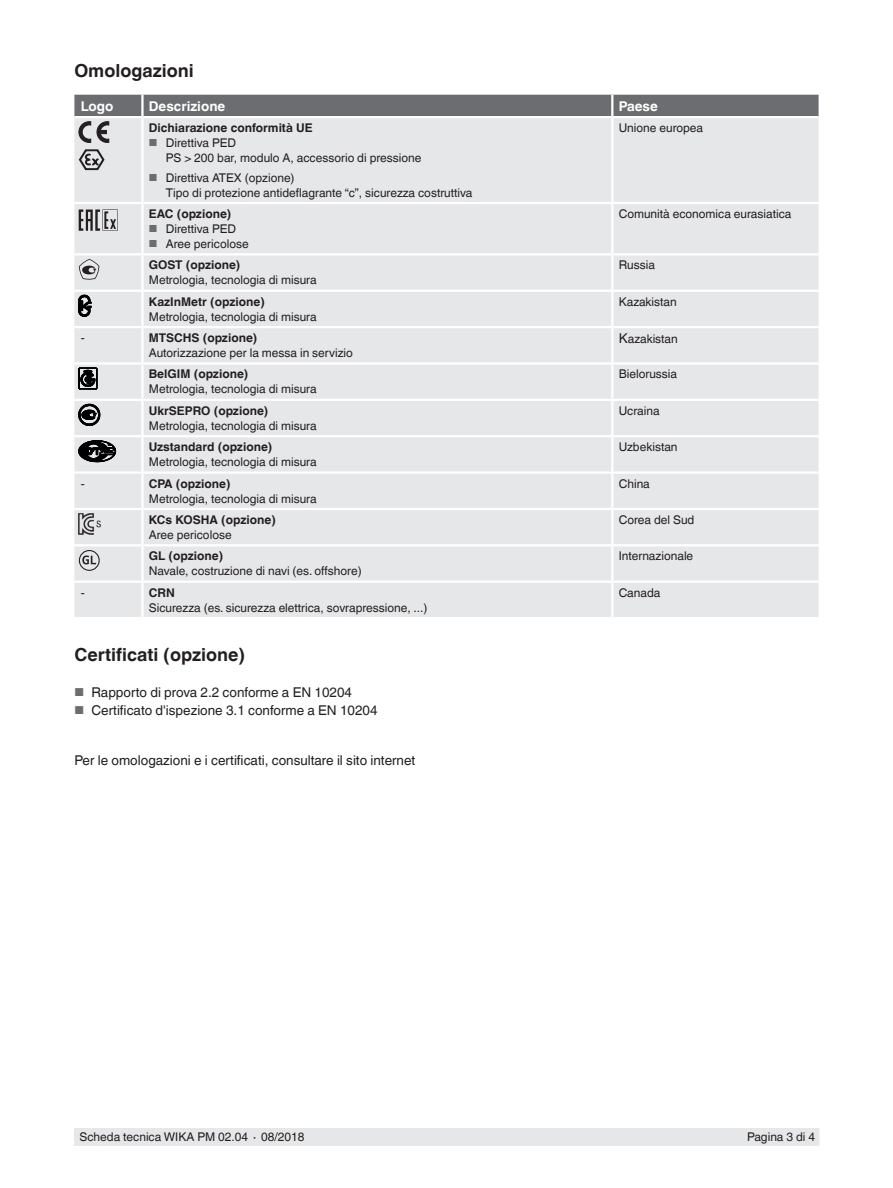
<style>
.page{position:relative;width:893px;height:1188px;background:#fff}
.page>*{position:absolute;margin:0;border:0;box-sizing:border-box;transform-origin:0 0}
.t1{font:700 18px "Helvetica World";color:#231f20}
.t2{font:13.5px "Helvetica World";color:#231f20}
.t3{font:700 13.5px "Helvetica World";color:#fff}
.t4{font:12px/15px "Helvetica World";color:#231f20}
.t5{font:700 12px "Helvetica World";color:#231f20}
.s1{font-size:10.2px;color:#6c6d70}
.s2{font-size:13.5px}
.s3{font-size:11.55px;color:#6c6d70}
</style>
<div class="page">
<div style="left:75px;top:1128px;width:744px;height:17px;background:#e6e7e9"></div>
<div style="left:74px;top:142px;width:745px;height:475px;background:#e6e7e9"></div>
<hr style="left:142px;top:202px;width:470px;height:2px;background:#fff">
<hr style="left:142px;top:253px;width:470px;height:3px;background:#fff">
<hr style="left:142px;top:290px;width:470px;height:2px;background:#fff">
<hr style="left:142px;top:471px;width:470px;height:3px;background:#fff">
<hr style="left:142px;top:508px;width:470px;height:2px;background:#fff">
<hr style="left:142px;top:544px;width:470px;height:2px;background:#fff">
<hr style="left:142px;top:581px;width:470px;height:2px;background:#fff">
<hr style="left:141px;top:292px;width:3px;height:34px;background:#fff">
<hr style="left:611px;top:292px;width:2px;height:34px;background:#fff">
<hr style="left:141px;top:365px;width:3px;height:34px;background:#fff">
<hr style="left:611px;top:365px;width:2px;height:34px;background:#fff">
<hr style="left:141px;top:474px;width:3px;height:34px;background:#fff">
<hr style="left:611px;top:474px;width:2px;height:34px;background:#fff">
<hr style="left:142px;top:399px;width:470px;height:2px;background:#fff">
<hr style="left:141px;top:401px;width:3px;height:34px;background:#fff">
<hr style="left:612px;top:399px;width:207px;height:2px;background:#fff">
<hr style="left:611px;top:401px;width:2px;height:34px;background:#fff">
<hr style="left:74px;top:399px;width:68px;height:2px;background:#fff">
<hr style="left:74px;top:362px;width:68px;height:3px;background:#fff">
<hr style="left:142px;top:362px;width:470px;height:3px;background:#fff">
<hr style="left:612px;top:362px;width:207px;height:3px;background:#fff">
<hr style="left:74px;top:435px;width:68px;height:2px;background:#fff">
<hr style="left:142px;top:435px;width:470px;height:2px;background:#fff">
<hr style="left:612px;top:435px;width:207px;height:2px;background:#fff">
<hr style="left:74px;top:326px;width:68px;height:2px;background:#fff">
<hr style="left:142px;top:326px;width:470px;height:2px;background:#fff">
<hr style="left:141px;top:328px;width:3px;height:34px;background:#fff">
<hr style="left:612px;top:326px;width:207px;height:2px;background:#fff">
<hr style="left:611px;top:328px;width:2px;height:34px;background:#fff">
<hr style="left:141px;top:437px;width:3px;height:34px;background:#fff">
<hr style="left:611px;top:437px;width:2px;height:34px;background:#fff">
<hr style="left:74px;top:202px;width:68px;height:2px;background:#fff">
<hr style="left:74px;top:290px;width:68px;height:2px;background:#fff">
<hr style="left:74px;top:471px;width:68px;height:3px;background:#fff">
<hr style="left:74px;top:508px;width:68px;height:2px;background:#fff">
<hr style="left:141px;top:510px;width:3px;height:34px;background:#fff">
<hr style="left:74px;top:544px;width:68px;height:2px;background:#fff">
<hr style="left:74px;top:581px;width:68px;height:2px;background:#fff">
<hr style="left:612px;top:202px;width:207px;height:2px;background:#fff">
<hr style="left:612px;top:290px;width:207px;height:2px;background:#fff">
<hr style="left:612px;top:471px;width:207px;height:3px;background:#fff">
<hr style="left:612px;top:508px;width:207px;height:2px;background:#fff">
<hr style="left:611px;top:510px;width:2px;height:34px;background:#fff">
<hr style="left:612px;top:544px;width:207px;height:2px;background:#fff">
<hr style="left:612px;top:581px;width:207px;height:2px;background:#fff">
<hr style="left:612px;top:253px;width:207px;height:3px;background:#fff">
<hr style="left:74px;top:253px;width:68px;height:3px;background:#fff">
<hr style="left:611px;top:118px;width:2px;height:84px;background:#fff">
<hr style="left:141px;top:118px;width:3px;height:84px;background:#fff">
<hr style="left:611px;top:204px;width:2px;height:49px;background:#fff">
<hr style="left:611px;top:256px;width:2px;height:34px;background:#fff">
<hr style="left:611px;top:546px;width:2px;height:35px;background:#fff">
<hr style="left:611px;top:583px;width:2px;height:34px;background:#fff">
<hr style="left:141px;top:204px;width:3px;height:49px;background:#fff">
<hr style="left:141px;top:256px;width:3px;height:34px;background:#fff">
<hr style="left:141px;top:546px;width:3px;height:35px;background:#fff">
<hr style="left:141px;top:583px;width:3px;height:34px;background:#fff">
<svg style="left:74px;top:95px;width:745px;height:47px;background:#afb0b2"></svg>
<svg style="left:79px;top:149px;width:26px;height:21px"></svg>
<svg style="left:79px;top:210px;width:39px;height:21px"></svg>
<svg style="left:79px;top:259px;width:20px;height:21px"></svg>
<svg style="left:79px;top:295px;width:12px;height:21px"></svg>
<svg style="left:79px;top:368px;width:18px;height:22px"></svg>
<svg style="left:79px;top:404px;width:21px;height:21px"></svg>
<svg style="left:79px;top:441px;width:37px;height:21px"></svg>
<img style="left:79px;top:513px;width:22px;height:22px">
<div style="left:79px;top:550px;width:21px;height:21px;border:1px solid #231f20;border-radius:50%"></div>
<svg style="left:82px;top:556px;width:14px;height:8px"></svg>
<h1 class="t1" style="left:74px;top:60px;width:121px">Omologazioni</h1>
<p class="t3" style="left:81px;top:98px;width:34px">Logo</p>
<p class="t3" style="left:149px;top:98px;width:78px">Descrizione</p>
<p class="t3" style="left:619px;top:98px;width:41px">Paese</p>
<p class="t5" style="left:149px;top:121px;width:165px">Dichiarazione conformità UE</p>
<p class="t4" style="left:166px;top:135px;width:257px;text-indent:-17px"><span class="s1">■</span> Direttiva PED<br>PS &gt; 200 bar, modulo A, accessorio di pressione</p>
<p class="t4" style="left:166px;top:170px;width:308px;text-indent:-17px"><span class="s1">■</span> Direttiva ATEX (opzione)<br>Tipo di protezione antideflagrante “c”, sicurezza costruttiva</p>
<p class="t4" style="left:619px;top:120px;width:86px">Unione europea</p>
<p class="t5" style="left:149px;top:207px;width:84px">EAC (opzione)</p>
<p class="t4" style="left:149px;top:221px;width:89px"><span class="s1">■</span> Direttiva PED</p>
<p class="t4" style="left:149px;top:236px;width:101px"><span class="s1">■</span> Aree pericolose</p>
<p class="t4" style="left:619px;top:206px;width:174px">Comunità economica eurasiatica</p>
<p class="t5" style="left:149px;top:258px;width:93px">GOST (opzione)</p>
<p class="t4" style="left:149px;top:273px;width:169px">Metrologia, tecnologia di misura</p>
<p class="t4" style="left:619px;top:258px;width:38px">Russia</p>
<p class="t5" style="left:149px;top:295px;width:117px">KazInMetr (opzione)</p>
<p class="t4" style="left:149px;top:309px;width:169px">Metrologia, tecnologia di misura</p>
<p class="t4" style="left:619px;top:294px;width:60px">Kazakistan</p>
<p class="t4" style="left:81px;top:330px;width:5px">-</p>
<p class="t5" style="left:149px;top:331px;width:110px">MTSCHS (opzione)</p>
<p class="t4" style="left:149px;top:345px;width:206px">Autorizzazione per la messa in servizio</p>
<p class="t4" style="left:619px;top:332px;width:61px"><span class="s2">K</span>azakistan</p>
<p class="t5" style="left:149px;top:367px;width:101px">BelGIM (opzione)</p>
<p class="t4" style="left:149px;top:382px;width:169px">Metrologia, tecnologia di misura</p>
<p class="t4" style="left:619px;top:367px;width:60px">Bielorussia</p>
<p class="t5" style="left:149px;top:404px;width:121px">UkrSEPRO (opzione)</p>
<p class="t4" style="left:149px;top:418px;width:169px">Metrologia, tecnologia di misura</p>
<p class="t4" style="left:619px;top:403px;width:42px">Ucraina</p>
<p class="t5" style="left:149px;top:440px;width:125px">Uzstandard (opzione)</p>
<p class="t4" style="left:149px;top:455px;width:169px">Metrologia, tecnologia di misura</p>
<p class="t4" style="left:619px;top:440px;width:60px">Uzbekistan</p>
<p class="t4" style="left:81px;top:476px;width:5px">-</p>
<p class="t5" style="left:149px;top:476px;width:83px">CPA (opzione)</p>
<p class="t4" style="left:149px;top:491px;width:169px">Metrologia, tecnologia di misura</p>
<p class="t4" style="left:619px;top:476px;width:33px">China</p>
<p class="t5" style="left:149px;top:513px;width:128px">KCs KOSHA (opzione)</p>
<p class="t4" style="left:149px;top:527px;width:84px">Aree pericolose</p>
<p class="t4" style="left:619px;top:512px;width:77px">Corea del Sud</p>
<p class="t5" style="left:149px;top:549px;width:76px">GL (opzione)</p>
<p class="t4" style="left:149px;top:564px;width:214px">Navale, costruzione di navi (es. offshore)</p>
<p class="t4" style="left:619px;top:549px;width:76px">Internazionale</p>
<p class="t4" style="left:81px;top:585px;width:5px">-</p>
<p class="t5" style="left:149px;top:586px;width:27px">CRN</p>
<p class="t4" style="left:149px;top:600px;width:280px">Sicurezza (es. sicurezza elettrica, sovrapressione, ...)</p>
<p class="t4" style="left:619px;top:585px;width:43px">Canada</p>
<h1 class="t1" style="left:74px;top:644px;width:172px">Certificati (opzione)</h1>
<p class="t2" style="left:74px;top:685px;width:279px"><span class="s3">■</span> Rapporto di prova 2.2 conforme a EN 10204</p>
<p class="t2" style="left:74px;top:703px;width:305px"><span class="s3">■</span> Certificato d'ispezione 3.1 conforme a EN 10204</p>
<p class="t2" style="left:74px;top:752px;width:342px">Per le omologazioni e i certificati, consultare il sito internet</p>
<p class="t4" style="left:80px;top:1130px;width:226px">Scheda tecnica WIKA PM 02.04 ∙ 08/2018</p>
<p class="t4" style="left:747px;top:1130px;width:70px">Pagina 3 di 4</p>
</div>
